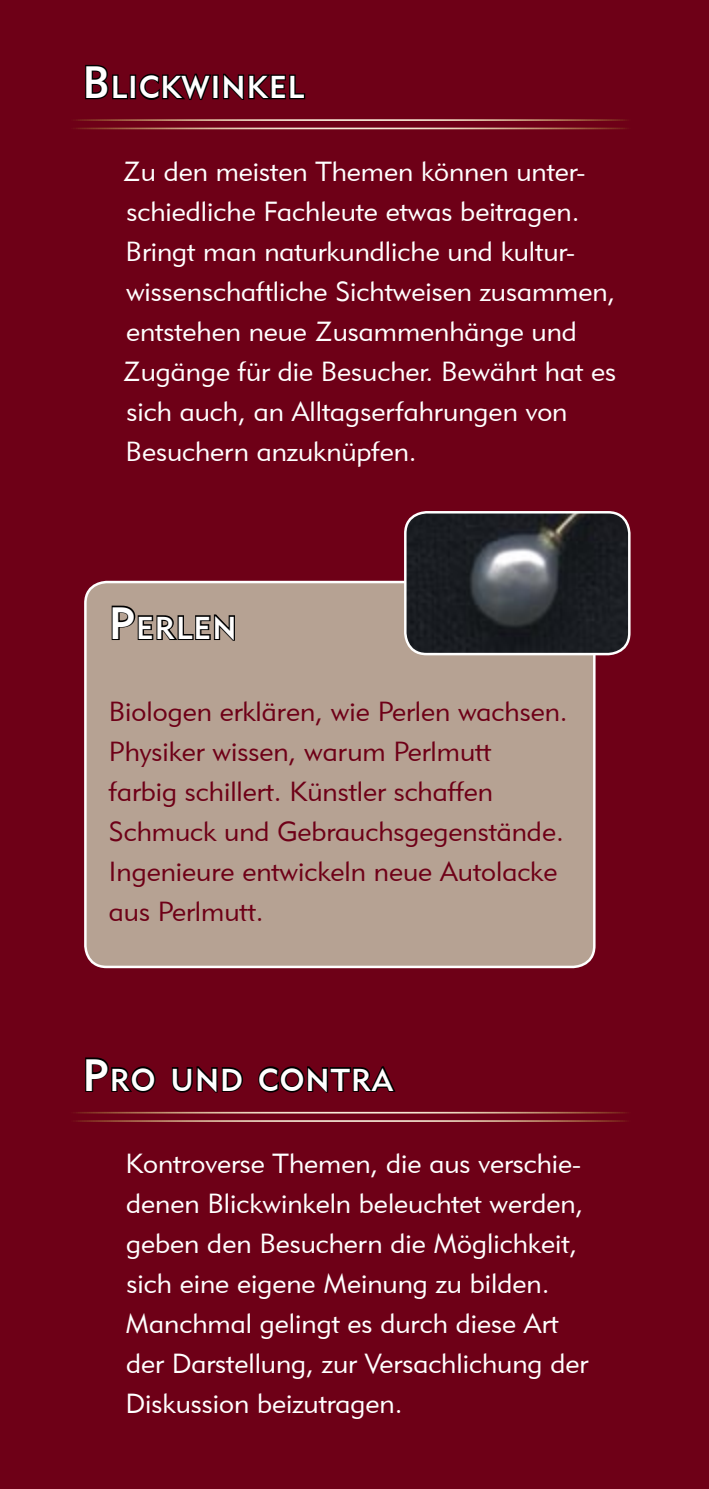
<style>
.page{position:relative;width:709px;height:1489px;background:#fff}
.page>*{position:absolute;margin:0;border:0;box-sizing:border-box;transform-origin:0 0}
.t1{font:31.5px "Geometric 415 BT Medium A";letter-spacing:.035em;color:#fff}
.t2{font:27.5px/40px "Geometric 415 BT Lite A";color:#fff}
.t3{font:27.5px/40px "Geometric 415 BT Lite A";color:#6e0017}
.s1{font-size:45px}
</style>
<div class="page">
<div style="left:0;top:0;width:709px;height:1488px;background:#6e0017"></div>
<hr style="left:69px;top:119px;width:562px;height:2px;background:#fff">
<hr style="left:69px;top:128px;width:562px;height:1px;background:#fff">
<hr style="left:69px;top:1111px;width:562px;height:2px;background:#fff">
<hr style="left:69px;top:1120px;width:562px;height:1px;background:#fff">
<svg style="left:84px;top:63px;width:45px;height:37px;background:#45000e"></svg>
<div style="left:130px;top:74px;width:6px;height:25px;border:2px solid #000"></div>
<svg style="left:138px;top:72px;width:75px;height:30px;background:#41000d"></svg>
<div style="left:212px;top:74px;width:7px;height:25px;border:2px solid #000"></div>
<svg style="left:222px;top:72px;width:84px;height:29px;background:#3e000c"></svg>
<svg style="left:84px;top:1055px;width:73px;height:39px;background:#49000f"></svg>
<svg style="left:171px;top:1064px;width:74px;height:29px;background:#40000d"></svg>
<svg style="left:257px;top:1064px;width:140px;height:30px;background:#43000d"></svg>
<div style="left:83px;top:579px;width:514px;height:387px;background:#b6a293"></div>
<svg style="left:403px;top:510px;width:229px;height:144px;background:#36373b"></svg>
<p class="t1" style="left:82px;top:68px;width:223px"><span class="s1">B</span>LICKWINKEL</p>
<p class="t2" style="left:123px;top:150px;width:494px">Zu den meisten Themen können unter&shy;schiedliche Fachleute etwas beitragen.<br>Bringt man naturkundliche und kultur&shy;wissenschaftliche Sichtweisen zusammen, entstehen neue Zusammenhänge und Zugänge für die Besucher. Bewährt hat es sich auch, an Alltagserfahrungen von Besuchern anzuknüpfen.</p>
<p class="t1" style="left:109px;top:608px;width:129px"><span class="s1">P</span>ERLEN</p>
<p class="t3" style="left:109px;top:691px;width:460px">Biologen erklären, wie Perlen wachsen.<br>Physiker wissen, warum Perlmutt<br>farbig schillert. Künstler schaffen Schmuck und Gebrauchsgegenstände.<br>Ingenieure entwickeln neue Autolacke aus Perlmutt.</p>
<p class="t1" style="left:82px;top:1060px;width:312px"><span class="s1">P</span>RO UND CONTRA</p>
<p class="t2" style="left:126px;top:1143px;width:464px">Kontroverse Themen, die aus verschie&shy;denen Blickwinkeln beleuchtet werden, geben den Besuchern die Möglichkeit, sich eine eigene Meinung zu bilden.<br>Manchmal gelingt es durch diese Art der Darstellung, zur Versachlichung der Diskussion beizutragen.</p>
</div>
